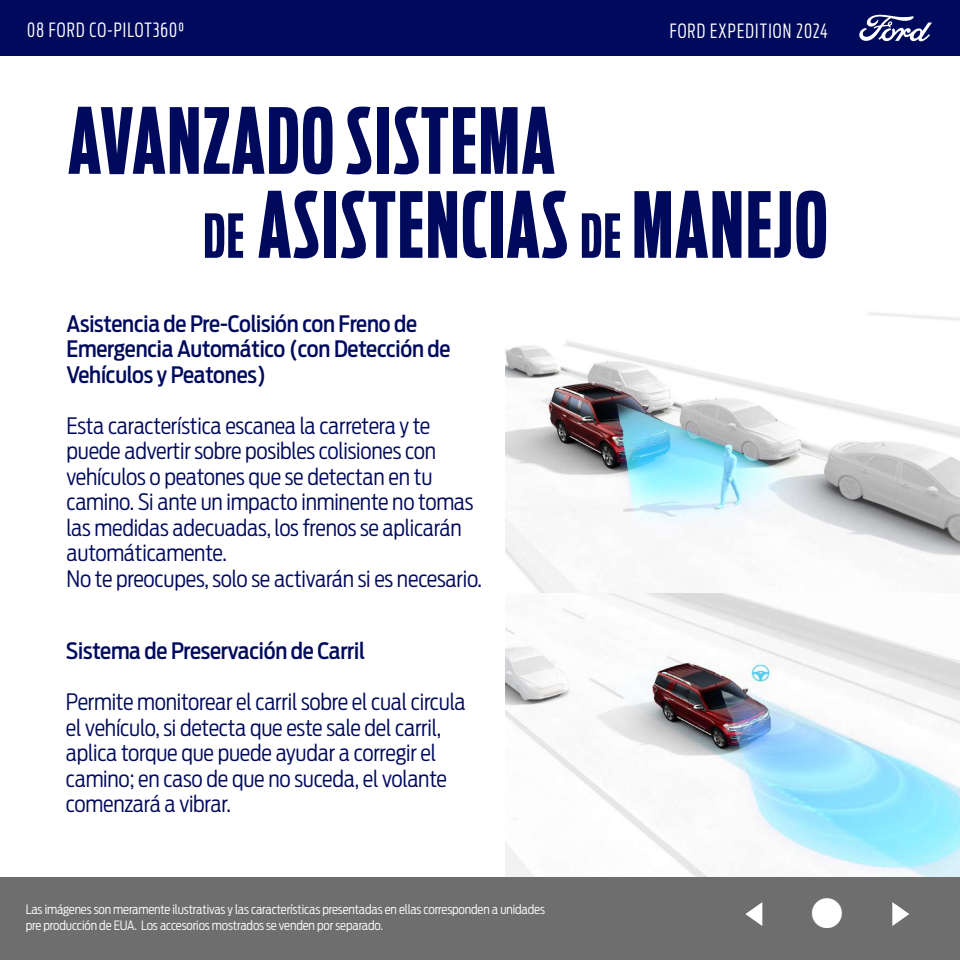
<style>
.page{position:relative;width:960px;height:960px;background:#fff}
.page>*{position:absolute;margin:0;border:0;box-sizing:border-box;transform-origin:0 0}
.t1{font:700 90px/84px "Ford Antenna Comp";letter-spacing:.02em;color:#000a5c}
.t2{font:38.25px "Webdings";color:#fff;scale:1.42 1}
.t3{font:300 22.5px/25.5px "Ford Antenna Cond";letter-spacing:-.01em;color:#000a5c}
.t4{font:500 22.5px/25.5px "Ford Antenna Cond";letter-spacing:-.01em;color:#000a5c}
.t5{font:300 19.5px "Ford Antenna Extra Cond";letter-spacing:.06em;color:#fff}
.t6{font:300 12.75px/15.3px "Ford Antenna Cond";letter-spacing:-.01em;color:#fff}
.s1{font-size:60px}
</style>
<div class="page">
<img style="left:506px;top:312px;width:453px;height:565px">
<div style="left:0;top:878px;width:960px;height:82px;background:#6e6e6e"></div>
<div style="left:0;top:0;width:960px;height:56px;background:#000a5c"></div>
<svg style="left:859px;top:14px;width:73px;height:28px"></svg>
<p class="t5" style="left:27px;top:14px;width:158px">08 FORD CO-PILOT3600</p>
<p class="t5" style="left:670px;top:15px;width:160px">FORD EXPEDITION 2024</p>
<h1 class="t1" style="left:203px;top:89px;width:626px;text-indent:-135px">AVANZADO SISTEMA<br><span class="s1">DE</span> ASISTENCIAS <span class="s1">DE</span> MANEJO</h1>
<p class="t4" style="left:67px;top:308px;width:386px">Asistencia de Pre-Colisión con Freno de<br>Emergencia Automático (con Detección de<br>Vehículos y Peatones)</p>
<p class="t3" style="left:67px;top:410px;width:417px">Esta característica escanea la carretera y te puede advertir sobre posibles colisiones con vehículos o peatones que se detectan en tu camino. Si ante un impacto inminente no tomas las medidas adecuadas, los frenos se aplicarán automáticamente.<br>No te preocupes, solo se activarán si es necesario.</p>
<p class="t4" style="left:66px;top:635px;width:301px">Sistema de Preservación de Carril</p>
<p class="t3" style="left:66px;top:686px;width:401px">Permite monitorear el carril sobre el cual circula el vehículo, si detecta que este sale del carril, aplica torque que puede ayudar a corregir el camino; en caso de que no suceda, el volante comenzará a vibrar.</p>
<p class="t6" style="left:26px;top:901px;width:521px">Las imágenes son meramente ilustrativas y las características presentadas en ellas corresponden a unidades pre producción de EUA. Los accesorios mostrados se venden por separado.</p>
<h2 class="t2" style="left:732px;top:895px;width:138px">✓■ ✔</h2>
</div>
